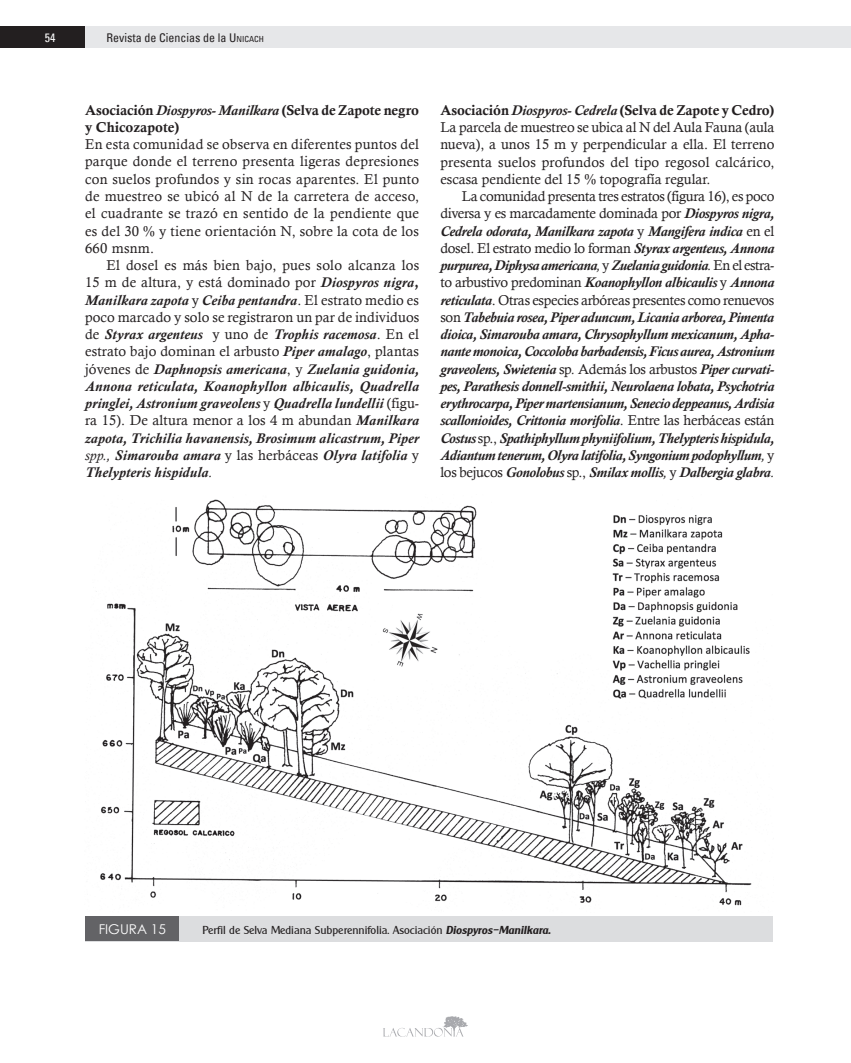
<style>
.page{position:relative;width:851px;height:1063px;background:#fff}
.page>*{position:absolute;margin:0;border:0;box-sizing:border-box;transform-origin:0 0}
.t1{font:italic 700 14.25px/17.2px "Calisto";letter-spacing:-.01em;color:#231f20;text-align:justify}
.t2{font:14.25px/17.2px "Calisto";letter-spacing:.015em;color:#231f20;text-align:justify}
.t3{font:14.25px/17.2px "Calis MT Bol";letter-spacing:-.01em;color:#231f20}
.t4{font:13.5px "Century Gothic";color:#fff}
.t5{font:condensed 12px "Univers";color:#231f20}
.t6{font:condensed 12px "Univers";color:#fff}
.t7{font:11.25px "Clarity Gothic SF";color:#231f20}
.s1{font-style:inherit}
.s2{font-size:8.4px}
.s3{font-family:"Calisto";font-weight:700;font-style:italic}
.s4{font-weight:400;font-style:normal}
.s5{font-family:"Calis MT Bol";font-weight:400;font-style:normal}
.s6{font-weight:400}
.s7{font-family:"Clarity Gothic SF Bold";font-style:italic}
</style>
<div class="page">
<div style="left:0;top:27px;width:850px;height:21px;background:#e6e7e9"></div>
<div style="left:0;top:27px;width:85px;height:21px;background:#231f20"></div>
<svg style="left:383px;top:1016px;width:85px;height:21px"></svg>
<img style="left:96px;top:499px;width:656px;height:407px">
<div style="left:85px;top:916px;width:688px;height:25px;background:#dcdddf"></div>
<div style="left:85px;top:916px;width:94px;height:25px;background:#636366"></div>
<p class="t6" style="left:45px;top:30px;width:12px">54</p>
<p class="t5" style="left:106px;top:30px;width:159px">Revista de Ciencias de la <span class="s1">U</span><span class="s2">NICACH</span></p>
<p class="t3" style="left:85px;top:103px;width:335px">Asociación <span class="s3">Diospyros- Manilkara</span> (Selva de Zapote negro y Chicozapote)</p>
<p class="t2" style="left:85px;top:136px;width:335px">En esta comunidad se observa en diferentes puntos del parque donde el terreno presenta ligeras depresiones con suelos profundos y sin rocas aparentes. El punto de muestreo se ubicó al N de la carretera de acceso, el cuadrante se trazó en sentido de la pendiente que es del 30 % y tiene orientación N, sobre la cota de los 660 msnm.</p>
<p class="t1" style="left:85px;top:257px;width:336px;text-indent:21px"><span class="s4">El dosel es más bien bajo, pues solo alcanza los 15 m de altura, y está dominado por</span> Diospyros nigra<span class="s5">, </span>Manilkara zapota <span class="s4">y</span> Ceiba pentandra<span class="s4">. El estrato medio es poco marcado y solo se registraron un par de individuos de</span> Styrax argenteus <span class="s4">y uno de</span> Trophis racemosa<span class="s4">. En el estrato bajo dominan el arbusto</span> Piper amalago<span class="s4">, plantas jóvenes de</span> Daphnopsis americana<span class="s4">, y</span> Zuelania guidonia, Annona reticulata, Koanophyllon albicaulis, Quadrella pringlei, Astronium graveolens <span class="s4">y</span> Quadrella lundellii <span class="s4">(figu&shy;ra 15). De altura menor a los 4 m abundan</span> Manilkara zapota, Trichilia havanensis, Brosimum alicastrum, Piper <span class="s6">spp.,</span> Simarouba amara <span class="s4">y las herbáceas</span> Olyra latifolia <span class="s4">y </span>Thelypteris hispidula<span class="s6">.</span></p>
<p class="t3" style="left:440px;top:103px;width:335px">Asociación <span class="s3">Diospyros- Cedrela</span> (Selva de Zapote y Cedro)</p>
<p class="t2" style="left:440px;top:119px;width:335px">La parcela de muestreo se ubica al N del Aula Fauna (aula nueva), a unos 15 m y perpendicular a ella. El terreno presenta suelos profundos del tipo regosol calcárico, escasa pendiente del 15 % topografía regular.</p>
<p class="t1" style="left:440px;top:188px;width:335px;text-indent:21px"><span class="s4">La comunidad presenta tres estratos (figura 16), es poco diversa y es marcadamente dominada por</span> Diospyros nigra, Cedrela odorata, Manilkara zapota <span class="s4">y</span> Mangifera indica <span class="s4">en el dosel. El estrato medio lo forman</span> Styrax argenteus, Annona purpurea, Diphysa americana<span class="s6">,</span> <span class="s4">y</span> Zuelania guidonia<span class="s6">.</span> <span class="s4">En el estra&shy;to arbustivo predominan</span> Koanophyllon albicaulis <span class="s4">y</span> Annona reticulata<span class="s4">. Otras especies arbóreas presentes como renuevos son</span> Tabebuia rosea, Piper aduncum, Licania arborea, Pimenta dioica, Simarouba amara, Chrysophyllum mexicanum, Apha&shy;nante monoica, Coccoloba barbadensis, Ficus aurea, Astronium graveolens, Swietenia <span class="s4">sp</span><span class="s6">.</span> <span class="s4">Además los arbustos</span> Piper curvati&shy;pes, Parathesis donnell-smithii, Neurolaena lobata, Psychotria erythrocarpa, Piper martensianum, Senecio deppeanus, Ardisia scallonioides, Crittonia morifolia<span class="s4">. Entre las herbáceas están </span>Costus<span class="s4">sp.,</span> Spathiphyllum phyniifolium, Thelypteris hispidula, Adiantum tenerum, Olyra latifolia, Syngonium podophyllum<span class="s6">,</span> <span class="s4">y los bejucos</span> Gonolobus <span class="s4">sp.,</span> Smilax mollis<span class="s6">,</span> <span class="s4">y</span> Dalbergia glabra<span class="s6">.</span></p>
<p class="t4" style="left:99px;top:920px;width:69px">FIGURA 15</p>
<p class="t7" style="left:202px;top:924px;width:350px">Perfil de Selva Mediana Subperennifolia. Asociación <span class="s7">Diospyros–Manilkara.</span></p>
</div>
